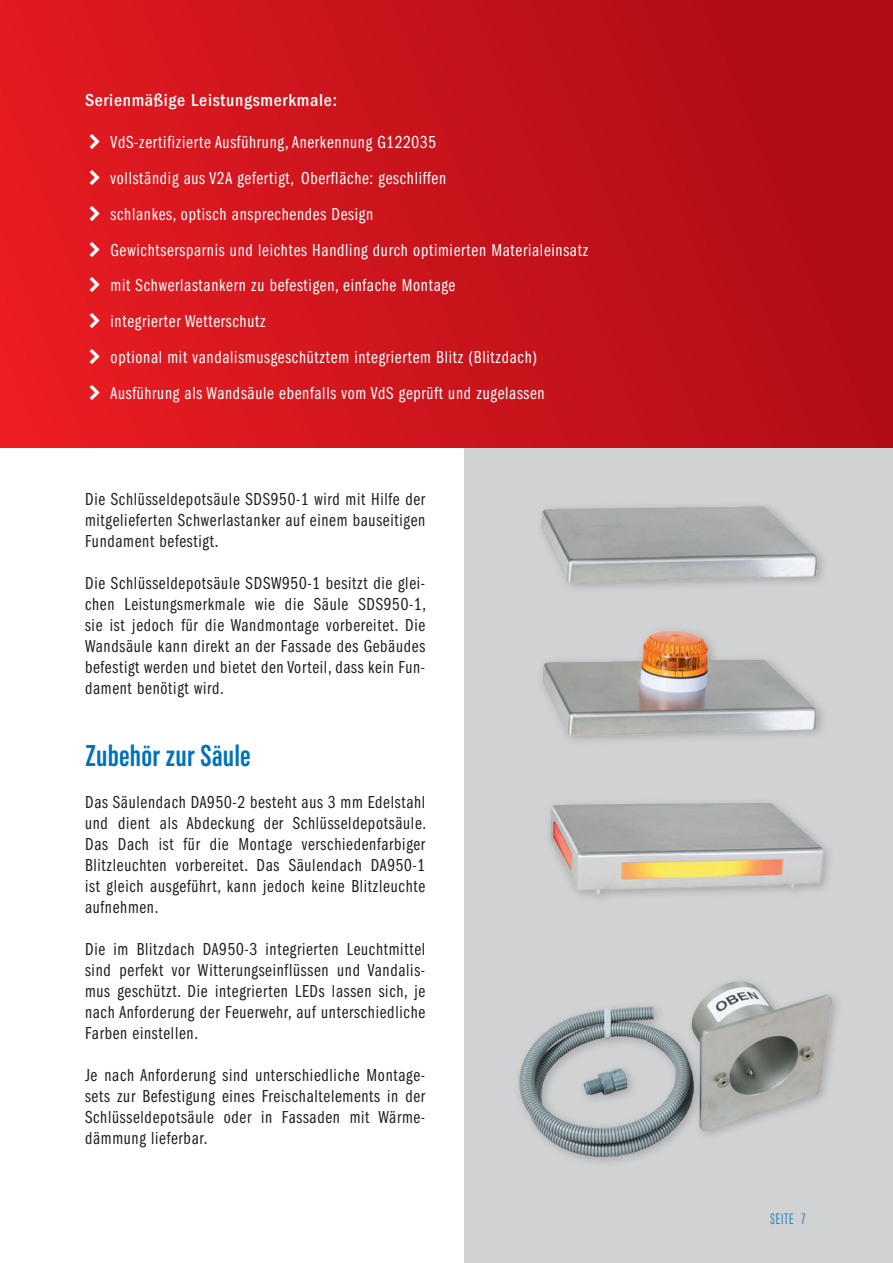
<style>
.page{position:relative;width:893px;height:1263px;background:#fff}
.page>*{position:absolute;margin:0;border:0;box-sizing:border-box;transform-origin:0 0}
.t1{font:700 30px "Marsden Ct Semi";letter-spacing:.01em;color:#0072bc}
.t2{font:18px/21px "ITC Franklin Gothic Std Bk Cp";letter-spacing:.04em;color:#231f20;text-align:justify}
.t3{font:18px/35.8px "ITC Franklin Gothic Std Bk Cp";letter-spacing:.04em;color:#fff}
.t4{font:500 condensed 18px "ITC Franklin Gothic Std";letter-spacing:.04em;color:#fff}
.t5{font:15px "Marsden Ct Light";letter-spacing:.04em;color:#0072bc}
</style>
<div class="page">
<div style="left:465px;top:447px;width:428px;height:816px;background:#d1d2d4"></div>
<div style="left:0;top:0;width:893px;height:447px;background:linear-gradient(to right,#e71b22,#ac0c14)"></div>
<img style="left:541px;top:506px;width:282px;height:82px">
<img style="left:519px;top:981px;width:312px;height:175px">
<img style="left:542px;top:630px;width:281px;height:111px">
<img style="left:550px;top:802px;width:279px;height:96px">
<svg style="left:90px;top:134px;width:10px;height:15px"></svg>
<svg style="left:90px;top:170px;width:10px;height:15px"></svg>
<svg style="left:90px;top:206px;width:10px;height:15px"></svg>
<svg style="left:90px;top:242px;width:10px;height:15px"></svg>
<svg style="left:90px;top:277px;width:10px;height:15px"></svg>
<svg style="left:90px;top:313px;width:10px;height:15px"></svg>
<svg style="left:90px;top:349px;width:10px;height:15px"></svg>
<svg style="left:90px;top:385px;width:10px;height:15px"></svg>
<p class="t4" style="left:85px;top:90px;width:253px">Serienmäßige Leistungsmerkmale:</p>
<p class="t3" style="left:111px;top:124px;width:479px">VdS-zertifizierte Ausführung, Anerkennung G122035<br>vollständig aus V2A gefertigt, Oberfläche: geschliffen<br>schlankes, optisch ansprechendes Design<br>Gewichtsersparnis und leichtes Handling durch optimierten Materialeinsatz mit Schwerlastankern zu befestigen, einfache Montage<br>integrierter Wetterschutz<br>optional mit vandalismusgeschütztem integriertem Blitz (Blitzdach)<br>Ausführung als Wandsäule ebenfalls vom VdS geprüft und zugelassen</p>
<p class="t2" style="left:85px;top:488px;width:342px">Die Schlüsseldepotsäule SDS950-1 wird mit Hilfe der mitgelieferten Schwerlastanker auf einem bauseitigen Fundament befestigt.</p>
<p class="t2" style="left:85px;top:572px;width:343px">Die Schlüsseldepotsäule SDSW950-1 besitzt die glei&shy;chen Leistungsmerkmale wie die Säule SDS950-1, sie ist jedoch für die Wandmontage vorbereitet. Die Wandsäule kann direkt an der Fassade des Gebäudes befestigt werden und bietet den Vorteil, dass kein Fun&shy;dament benötigt wird.</p>
<h1 class="t1" style="left:85px;top:740px;width:167px">Zubehör zur Säule</h1>
<p class="t2" style="left:85px;top:792px;width:343px">Das Säulendach DA950-2 besteht aus 3 mm Edelstahl und dient als Abdeckung der Schlüsseldepotsäule.<br>Das Dach ist für die Montage verschiedenfarbiger Blitzleuchten vorbereitet. Das Säulendach DA950-1 ist gleich ausgeführt, kann jedoch keine Blitzleuchte aufnehmen.</p>
<p class="t2" style="left:85px;top:939px;width:342px">Die im Blitzdach DA950-3 integrierten Leuchtmittel sind perfekt vor Witterungseinflüssen und Vandalis&shy;mus geschützt. Die integrierten LEDs lassen sich, je nach Anforderung der Feuerwehr, auf unterschiedliche Farben einstellen.</p>
<p class="t2" style="left:85px;top:1065px;width:342px">Je nach Anforderung sind unterschiedliche Montage&shy;sets zur Befestigung eines Freischaltelements in der Schlüsseldepotsäule oder in Fassaden mit Wärme&shy;dämmung lieferbar.</p>
<p class="t5" style="left:770px;top:1212px;width:37px">SEITE 7</p>
</div>
